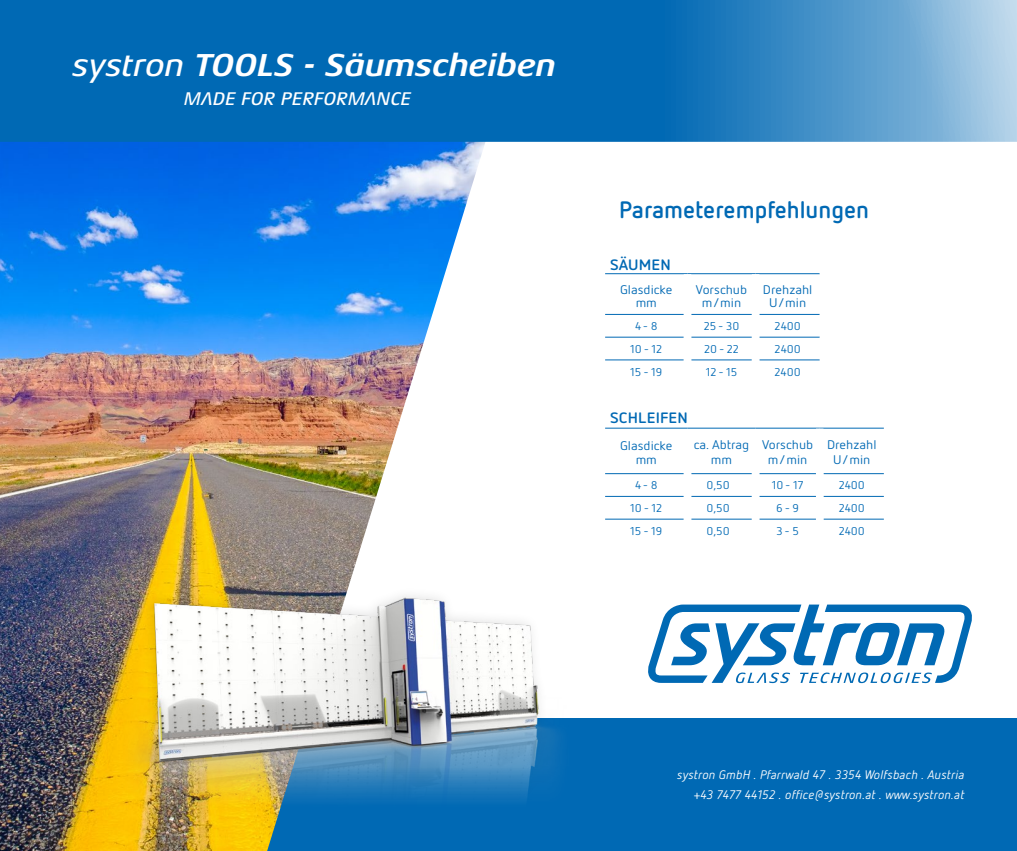
<style>
.page{position:relative;width:1017px;height:851px;background:#fff}
.page>*{position:absolute;margin:0;border:0;box-sizing:border-box;transform-origin:0 0}
.t1{font:italic 700 32.25px "Aeonis LT Pro";color:#fff}
.t2{font:700 23.75px "Netto Pro";color:#0069b4}
.t3{font:italic 500 18.62px "Aeonis LT Pro";color:#fff}
.t4{font:700 15px "Netto Pro";letter-spacing:.01em;color:#0069b4;scale:1.09 1}
.t5{font:12.5px "Netto Pro";color:#0069b4;scale:1.09 1}
.t6{font:italic 12.38px/20px "Netto Pro";letter-spacing:.01em;color:#fff;text-align:right}
.t7{font:11.25px "Netto Pro";color:#0069b4;scale:1.09 1}
.s1{font-weight:500}
</style>
<div class="page">
<div style="left:108px;top:718px;width:909px;height:132px;background:#0069b4"></div>
<img style="left:0;top:142px;width:485px;height:708px">
<svg style="left:648px;top:604px;width:324px;height:79px"></svg>
<svg style="left:0;top:0;width:1017px;height:142px;background:#1c79bc"></svg>
<img style="left:122px;top:570px;width:437px;height:280px">
<hr style="left:605px;top:337px;width:79px;height:1px;background:#0069b4">
<hr style="left:691px;top:337px;width:61px;height:1px;background:#0069b4">
<hr style="left:759px;top:337px;width:61px;height:1px;background:#0069b4">
<hr style="left:605px;top:359px;width:79px;height:1px;background:#0069b4">
<hr style="left:691px;top:359px;width:61px;height:1px;background:#0069b4">
<hr style="left:759px;top:359px;width:61px;height:1px;background:#0069b4">
<hr style="left:605px;top:496px;width:79px;height:1px;background:#0069b4">
<hr style="left:691px;top:496px;width:61px;height:1px;background:#0069b4">
<hr style="left:759px;top:496px;width:57px;height:1px;background:#0069b4">
<hr style="left:823px;top:496px;width:61px;height:1px;background:#0069b4">
<hr style="left:605px;top:519px;width:79px;height:1px;background:#0069b4">
<hr style="left:691px;top:519px;width:61px;height:1px;background:#0069b4">
<hr style="left:759px;top:519px;width:57px;height:1px;background:#0069b4">
<hr style="left:823px;top:519px;width:61px;height:1px;background:#0069b4">
<hr style="left:605px;top:273px;width:82px;height:1px;background:#0069b4">
<hr style="left:687px;top:273px;width:69px;height:1px;background:#0069b4">
<hr style="left:756px;top:273px;width:64px;height:1px;background:#0069b4">
<hr style="left:605px;top:427px;width:82px;height:1px;background:#0069b4">
<hr style="left:687px;top:427px;width:69px;height:1px;background:#0069b4">
<hr style="left:756px;top:427px;width:64px;height:1px;background:#0069b4">
<hr style="left:820px;top:427px;width:64px;height:1px;background:#0069b4">
<hr style="left:605px;top:314px;width:79px;height:1px;background:#0069b4">
<hr style="left:691px;top:314px;width:61px;height:1px;background:#0069b4">
<hr style="left:759px;top:314px;width:61px;height:1px;background:#0069b4">
<hr style="left:605px;top:473px;width:79px;height:1px;background:#0069b4">
<hr style="left:691px;top:473px;width:61px;height:1px;background:#0069b4">
<hr style="left:759px;top:473px;width:57px;height:1px;background:#0069b4">
<hr style="left:823px;top:473px;width:61px;height:1px;background:#0069b4">
<h1 class="t1" style="left:73px;top:48px;width:485px"><span class="s1">systron</span> TOOLS - Säumscheiben</h1>
<h3 class="t3" style="left:184px;top:88px;width:228px">MADE FOR PERFORMANCE</h3>
<h2 class="t2" style="left:619px;top:194px;width:251px">Parameterempfehlungen</h2>
<p class="t4" style="left:610px;top:255px;width:57px">SÄUMEN</p>
<p class="t5" style="left:620px;top:281px;width:50px">Glasdicke</p>
<p class="t5" style="left:696px;top:281px;width:48px">Vorschub</p>
<p class="t5" style="left:763px;top:281px;width:47px">Drehzahl</p>
<p class="t5" style="left:636px;top:295px;width:21px">mm</p>
<p class="t5" style="left:702px;top:295px;width:38px">m/min</p>
<p class="t5" style="left:769px;top:295px;width:36px">U/min</p>
<p class="t7" style="left:635px;top:319px;width:22px">4 - 8</p>
<p class="t7" style="left:704px;top:319px;width:34px">25 - 30</p>
<p class="t7" style="left:774px;top:319px;width:26px">2400</p>
<p class="t7" style="left:630px;top:341px;width:31px">10 - 12</p>
<p class="t7" style="left:704px;top:341px;width:34px">20 - 22</p>
<p class="t7" style="left:774px;top:341px;width:26px">2400</p>
<p class="t7" style="left:630px;top:364px;width:31px">15 - 19</p>
<p class="t7" style="left:706px;top:364px;width:31px">12 - 15</p>
<p class="t7" style="left:774px;top:364px;width:26px">2400</p>
<p class="t4" style="left:610px;top:407px;width:73px">SCHLEIFEN</p>
<p class="t5" style="left:620px;top:437px;width:50px">Glasdicke</p>
<p class="t5" style="left:694px;top:436px;width:169px">ca. Abtrag Vorschub Drehzahl</p>
<p class="t5" style="left:636px;top:451px;width:21px">mm</p>
<p class="t5" style="left:711px;top:451px;width:21px">mm</p>
<p class="t5" style="left:768px;top:451px;width:38px">m/min</p>
<p class="t5" style="left:833px;top:451px;width:36px">U/min</p>
<p class="t7" style="left:635px;top:478px;width:22px">4 - 8</p>
<p class="t7" style="left:707px;top:478px;width:23px">0,50</p>
<p class="t7" style="left:772px;top:478px;width:31px">10 - 17</p>
<p class="t7" style="left:839px;top:478px;width:26px">2400</p>
<p class="t7" style="left:630px;top:501px;width:31px">10 - 12</p>
<p class="t7" style="left:707px;top:501px;width:23px">0,50</p>
<p class="t7" style="left:776px;top:501px;width:22px">6 - 9</p>
<p class="t7" style="left:839px;top:501px;width:26px">2400</p>
<p class="t7" style="left:630px;top:523px;width:31px">15 - 19</p>
<p class="t7" style="left:707px;top:523px;width:23px">0,50</p>
<p class="t7" style="left:776px;top:523px;width:22px">3 - 5</p>
<p class="t7" style="left:839px;top:523px;width:26px">2400</p>
<p class="t6" style="left:677px;top:764px;width:289px">systron GmbH . Pfarrwald 47 . 3354 Wolfsbach . Austria +43 7477 44152 . office@systron.at . www.systron.at</p>
</div>
